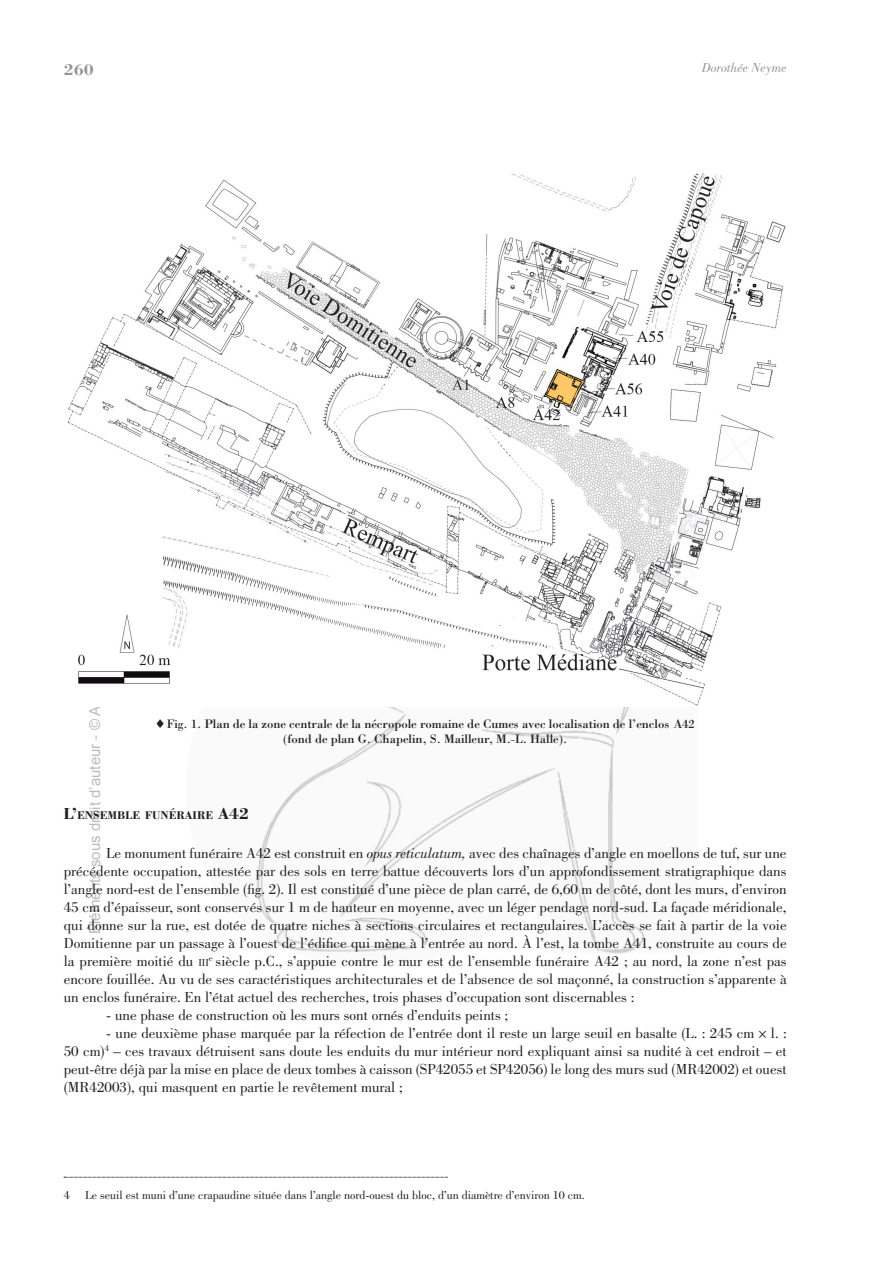
<style>
.page{position:relative;width:893px;height:1263px;background:#fff}
.page>*{position:absolute;margin:0;border:0;box-sizing:border-box;transform-origin:0 0}
.t1{font:700 16.5px "Bodoni";color:#939598}
.t2{font:15px/18px "Bodoni";color:#231f20;text-align:justify}
.t3{font:italic 13.5px "Bodoni";color:#939598}
.t4{font:12.75px/15px "Bodoni";letter-spacing:-.005em;color:#231f20;text-align:center}
.t5{font:12px "Bodoni";color:#231f20}
.t6{font:700 11.55px "Bodoni";color:#231f20}
.s1{font-size:16.5px}
.s2{font-style:italic}
.s3{font-size:10.5px}
</style>
<div class="page">
<img style="left:256px;top:707px;width:389px;height:247px">
<svg style="left:64px;top:1177px;width:383px;height:1px"></svg>
<img style="left:67px;top:172px;width:719px;height:534px">
<p class="t1" style="left:64px;top:59px;width:32px">260</p>
<p class="t3" style="left:702px;top:60px;width:86px">Dorothée Neyme</p>
<p class="t4" style="left:156px;top:716px;width:541px">♦Fig. 1. Plan de la zone centrale de la nécropole romaine de Cumes avec localisation de l’enclos A42 (fond de plan G. Chapelin, S. Mailleur, M.-L. Halle).</p>
<p class="t6" style="left:64px;top:808px;width:187px"><span class="s1">L’</span>ENSEMBLE FUNÉRAIRE <span class="s1">A42</span></p>
<p class="t2" style="left:64px;top:844px;width:724px;text-indent:43px">Le monument funéraire A42 est construit en <span class="s2">opus reticulatum,</span> avec des chaînages d’angle en moellons de tuf, sur une précédente occupation, attestée par des sols en terre battue découverts lors d’un approfondissement stratigraphique dans l’angle nord-est de l’ensemble (fig. 2). Il est constitué d’une pièce de plan carré, de 6,60 m de côté, dont les murs, d’environ 45 cm d’épaisseur, sont conservés sur 1 m de hauteur en moyenne, avec un léger pendage nord-sud. La façade méridionale, qui donne sur la rue, est dotée de quatre niches à sections circulaires et rectangulaires. L’accès se fait à partir de la voie Domitienne par un passage à l’ouest de l’édifice qui mène à l’entrée au nord. À l’est, la tombe A41, construite au cours de la première moitié du <span class="s3">iii</span><sup>e</sup> siècle p.C., s’appuie contre le mur est de l’ensemble funéraire A42 ; au nord, la zone n’est pas encore fouillée. Au vu de ses caractéristiques architecturales et de l’absence de sol maçonné, la construction s’apparente à un enclos funéraire. En l’état actuel des recherches, trois phases d’occupation sont discernables :</p>
<p class="t2" style="left:106px;top:1006px;width:404px">- une phase de construction où les murs sont ornés d’enduits peints ;</p>
<p class="t2" style="left:64px;top:1024px;width:724px;text-indent:43px">- une deuxième phase marquée par la réfection de l’entrée dont il reste un large seuil en basalte (L. : 245 cm × l. :<br>50 cm)<sup>4</sup> – ces travaux détruisent sans doute les enduits du mur intérieur nord expliquant ainsi sa nudité à cet endroit – et peut-être déjà par la mise en place de deux tombes à caisson (SP42055 et SP42056) le long des murs sud (MR42002) et ouest (MR42003), qui masquent en partie le revêtement mural ;</p>
<p class="t5" style="left:64px;top:1188px;width:7px">4</p>
<p class="t5" style="left:85px;top:1188px;width:501px">Le seuil est muni d’une crapaudine située dans l’angle nord-ouest du bloc, d’un diamètre d’environ 10 cm.</p>
</div>
